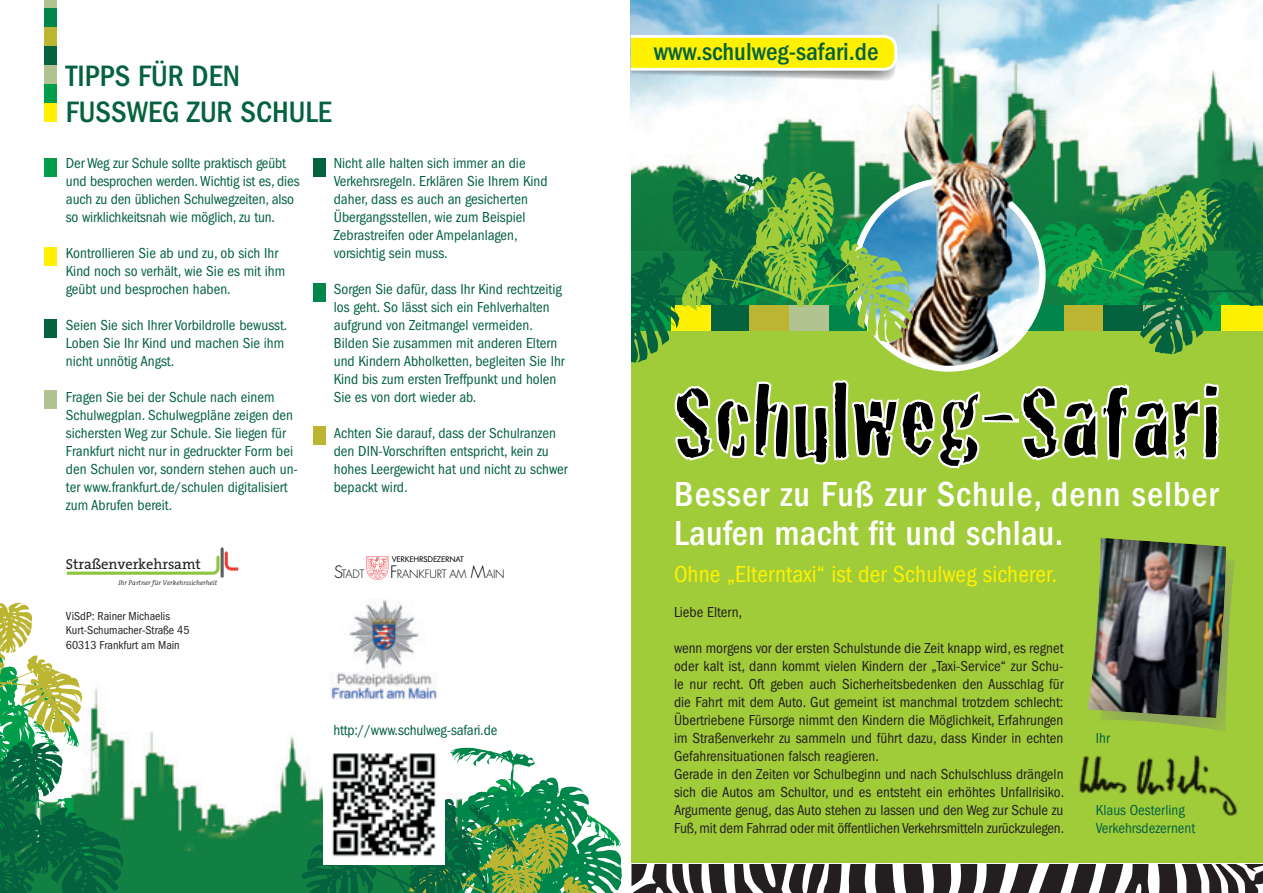
<style>
.page{position:relative;width:1263px;height:893px;background:#fff}
.page>*{position:absolute;margin:0;border:0;box-sizing:border-box;transform-origin:0 0}
.t1{font:500 condensed 36px/39px "Franklin Gothic";letter-spacing:.03em;color:#fff}
.t2{font:500 condensed 30.6px/36.6px "Franklin Gothic";color:#04623f}
.t3{font:500 condensed 25.5px "Franklin Gothic";color:#04623f}
.t4{font:condensed 24px "Franklin Gothic";letter-spacing:.005em;color:#fff101}
.t5{font:300 16.65px "Futura";color:#000001}
.t6{font:condensed 15px/18px "Franklin Gothic";color:#04623f}
.t7{font:condensed 15px/18px "Franklin Gothic";color:#231f20}
.t8{font:14.55px "The Serif";letter-spacing:-.005em;color:#231f20}
.t9{font:condensed 12px/14.4px "Franklin Gothic";color:#231f20}
.t10{font:300 11.1px "Futura";letter-spacing:-.015em;color:#000001}
.t11{font:8.55px "Futura SB";letter-spacing:-.015em;color:#000001}
.t12{font:italic 300 6.75px "The Serif";letter-spacing:-.005em;color:#231f20}
.s1{font-size:16.65px}
</style>
<div class="page">
<img style="left:631px;top:0;width:632px;height:172px">
<img style="left:133px;top:731px;width:168px;height:162px">
<svg style="left:67px;top:547px;width:171px;height:30px"></svg>
<svg style="left:367px;top:556px;width:21px;height:24px"></svg>
<img style="left:331px;top:599px;width:106px;height:101px">
<div style="left:631px;top:332px;width:632px;height:532px;background:#a1cc3a"></div>
<svg style="left:0;top:602px;width:133px;height:291px"></svg>
<div style="left:44px;top:0;width:13px;height:8px;background:#b1c390"></div>
<div style="left:44px;top:8px;width:13px;height:19px;background:#00854a"></div>
<div style="left:44px;top:27px;width:13px;height:19px;background:#bcb531"></div>
<div style="left:44px;top:46px;width:13px;height:19px;background:#04623f"></div>
<div style="left:44px;top:65px;width:13px;height:19px;background:#b1c390"></div>
<div style="left:44px;top:84px;width:13px;height:19px;background:#009d4a"></div>
<div style="left:44px;top:103px;width:13px;height:19px;background:#fff101"></div>
<div style="left:44px;top:319px;width:13px;height:19px;background:#04623f"></div>
<div style="left:44px;top:158px;width:13px;height:18px;background:#009d4a"></div>
<div style="left:44px;top:247px;width:13px;height:19px;background:#fff101"></div>
<div style="left:313px;top:426px;width:13px;height:19px;background:#bcb531"></div>
<div style="left:313px;top:283px;width:13px;height:19px;background:#00854a"></div>
<div style="left:313px;top:158px;width:13px;height:18px;background:#04623f"></div>
<div style="left:44px;top:390px;width:13px;height:19px;background:#b1c390"></div>
<img style="left:865px;top:104px;width:170px;height:68px">
<img style="left:1079px;top:755px;width:158px;height:61px">
<svg style="left:848px;top:864px;width:76px;height:29px"></svg>
<svg style="left:932px;top:864px;width:218px;height:29px"></svg>
<svg style="left:301px;top:748px;width:540px;height:145px"></svg>
<svg style="left:1158px;top:864px;width:105px;height:29px"></svg>
<img style="left:1088px;top:538px;width:147px;height:194px">
<img style="left:324px;top:748px;width:120px;height:116px">
<img style="left:631px;top:172px;width:632px;height:297px">
<svg style="left:631px;top:35px;width:266px;height:46px;background:#f0e950"></svg>
<h2 class="t2" style="left:66px;top:58px;width:268px">TIPPS FÜR DEN<br>FUSSWEG ZUR SCHULE</h2>
<p class="t6" style="left:66px;top:154px;width:235px">Der Weg zur Schule sollte praktisch geübt und besprochen werden. Wichtig ist es, dies auch zu den üblichen Schulwegzeiten, also so wirklichkeitsnah wie möglich, zu tun.</p>
<p class="t6" style="left:66px;top:244px;width:221px">Kontrollieren Sie ab und zu, ob sich Ihr<br>Kind noch so verhält, wie Sie es mit ihm geübt und besprochen haben.</p>
<p class="t6" style="left:66px;top:316px;width:223px">Seien Sie sich Ihrer Vorbildrolle bewusst.<br>Loben Sie Ihr Kind und machen Sie ihm nicht unnötig Angst.</p>
<p class="t6" style="left:66px;top:388px;width:233px">Fragen Sie bei der Schule nach einem Schulwegplan. Schulwegpläne zeigen den sichersten Weg zur Schule. Sie liegen für Frankfurt nicht nur in gedruckter Form bei den Schulen vor, sondern stehen auch un&shy;ter www.frankfurt.de/schulen digitalisiert zum Abrufen bereit.</p>
<p class="t8" style="left:66px;top:552px;width:136px">Straßenverkehrsamt</p>
<p class="t12" style="left:119px;top:577px;width:100px">Ihr Partner für Verkehrssicherheit</p>
<p class="t9" style="left:66px;top:609px;width:125px">ViSdP: Rainer Michaelis<br>Kurt-Schumacher-Straße 45<br>60313 Frankfurt am Main</p>
<p class="t6" style="left:334px;top:154px;width:215px">Nicht alle halten sich immer an die Verkehrsregeln. Erklären Sie Ihrem Kind daher, dass es auch an gesicherten Übergangsstellen, wie zum Beispiel Zebrastreifen oder Ampelanlagen, vorsichtig sein muss.</p>
<p class="t6" style="left:334px;top:280px;width:232px">Sorgen Sie dafür, dass Ihr Kind rechtzeitig los geht. So lässt sich ein Fehlverhalten aufgrund von Zeitmangel vermeiden.<br>Bilden Sie zusammen mit anderen Eltern und Kindern Abholketten, begleiten Sie Ihr Kind bis zum ersten Treffpunkt und holen Sie es von dort wieder ab.</p>
<p class="t6" style="left:334px;top:424px;width:235px">Achten Sie darauf, dass der Schulranzen den DIN-Vorschriften entspricht, kein zu hohes Leergewicht hat und nicht zu schwer bepackt wird.</p>
<p class="t11" style="left:392px;top:554px;width:74px">VERKEHRSDEZERNAT</p>
<p class="t10" style="left:397px;top:567px;width:109px">RANKFURT AM <span class="s1">M</span>AIN</p>
<p class="t10" style="left:334px;top:567px;width:32px"><span class="s1">S</span>TADT</p>
<p class="t5" style="left:390px;top:561px;width:9px">F</p>
<p class="t6" style="left:333px;top:722px;width:165px">http://www.schulweg-safari.de</p>
<h3 class="t3" style="left:654px;top:37px;width:226px">www.schulweg-safari.de</h3>
<h1 class="t1" style="left:674px;top:475px;width:546px">Besser zu Fuß zur Schule, denn selber<br>Laufen macht fit und schlau.</h1>
<h3 class="t4" style="left:674px;top:561px;width:385px">Ohne „Elterntaxi“ ist der Schulweg sicherer.</h3>
<p class="t7" style="left:674px;top:604px;width:70px">Liebe Eltern,</p>
<p class="t7" style="left:674px;top:640px;width:392px">wenn morgens vor der ersten Schulstunde die Zeit knapp wird, es regnet oder kalt ist, dann kommt vielen Kindern der „Taxi-Service“ zur Schu&shy;le nur recht. Oft geben auch Sicherheitsbedenken den Ausschlag für die Fahrt mit dem Auto. Gut gemeint ist manchmal trotzdem schlecht:<br>Übertriebene Fürsorge nimmt den Kindern die Möglichkeit, Erfahrungen im Straßenverkehr zu sammeln und führt dazu, dass Kinder in echten Gefahrensituationen falsch reagieren.<br>Gerade in den Zeiten vor Schulbeginn und nach Schulschluss drängeln sich die Autos am Schultor, und es entsteht ein erhöhtes Unfallrisiko.<br>Argumente genug, das Auto stehen zu lassen und den Weg zur Schule zu Fuß, mit dem Fahrrad oder mit öffentlichen Verkehrsmitteln zurückzulegen.</p>
<p class="t6" style="left:1096px;top:730px;width:16px">Ihr</p>
<p class="t6" style="left:1096px;top:802px;width:101px">Klaus Oesterling<br>Verkehrsdezernent</p>
</div>
